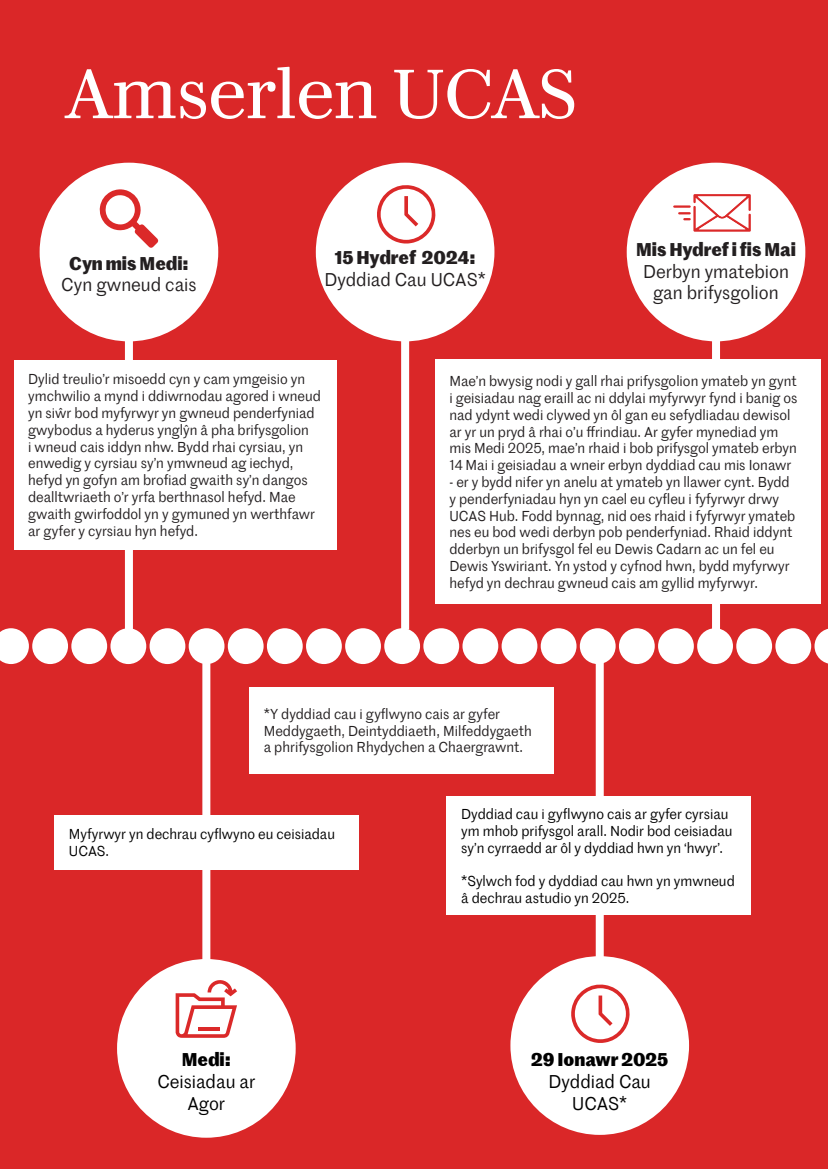
<style>
.page{position:relative;width:828px;height:1169px;background:#fff}
.page>*{position:absolute;margin:0;border:0;box-sizing:border-box;transform-origin:0 0}
.t1{font:70px "Darby Serif Text TT";letter-spacing:-.005em;color:#fff}
.t2{font:18px "Marr Sans TT";color:#231f20}
.t3{font:700 18px "Marr Sans TT";color:#231f20}
.t4{font:18px "Marr Sans TT";color:#000}
.t5{font:700 18px "Marr Sans TT";color:#000}
.t6{font:14px/16.8px "Marr Sans TT";color:#231f20}
.t7{font:14px/16.8px "Marr Sans TT";color:#000001}
</style>
<div class="page">
<div style="left:0;top:0;width:828px;height:1168px;background:#da2728"></div>
<svg style="left:0;top:628px;width:29px;height:36px"></svg>
<div style="left:32px;top:628px;width:36px;height:36px;background:#fff;border-radius:50%"></div>
<div style="left:71px;top:628px;width:36px;height:36px;background:#fff;border-radius:50%"></div>
<div style="left:110px;top:628px;width:36px;height:36px;background:#fff;border-radius:50%"></div>
<div style="left:150px;top:628px;width:35px;height:36px;background:#fff;border-radius:50%"></div>
<div style="left:189px;top:628px;width:35px;height:36px;background:#fff;border-radius:50%"></div>
<div style="left:228px;top:628px;width:36px;height:36px;background:#fff;border-radius:50%"></div>
<div style="left:267px;top:628px;width:36px;height:36px;background:#fff;border-radius:50%"></div>
<div style="left:306px;top:628px;width:36px;height:36px;background:#fff;border-radius:50%"></div>
<div style="left:345px;top:628px;width:36px;height:36px;background:#fff;border-radius:50%"></div>
<div style="left:384px;top:628px;width:36px;height:36px;background:#fff;border-radius:50%"></div>
<div style="left:423px;top:628px;width:36px;height:36px;background:#fff;border-radius:50%"></div>
<div style="left:462px;top:628px;width:36px;height:36px;background:#fff;border-radius:50%"></div>
<div style="left:501px;top:628px;width:36px;height:36px;background:#fff;border-radius:50%"></div>
<div style="left:541px;top:628px;width:35px;height:36px;background:#fff;border-radius:50%"></div>
<div style="left:580px;top:628px;width:35px;height:36px;background:#fff;border-radius:50%"></div>
<div style="left:619px;top:628px;width:36px;height:36px;background:#fff;border-radius:50%"></div>
<div style="left:658px;top:628px;width:36px;height:36px;background:#fff;border-radius:50%"></div>
<div style="left:697px;top:628px;width:36px;height:36px;background:#fff;border-radius:50%"></div>
<div style="left:736px;top:628px;width:36px;height:36px;background:#fff;border-radius:50%"></div>
<div style="left:775px;top:628px;width:36px;height:36px;background:#fff;border-radius:50%"></div>
<svg style="left:814px;top:628px;width:14px;height:36px"></svg>
<div style="left:125px;top:324px;width:8px;height:305px;background:#fff"></div>
<div style="left:40px;top:163px;width:178px;height:178px;background:#fff;border-radius:50%"></div>
<svg style="left:99px;top:189px;width:59px;height:59px"></svg>
<div style="left:202px;top:662px;width:8px;height:303px;background:#fff"></div>
<div style="left:117px;top:958px;width:179px;height:179px;background:#fff;border-radius:50%"></div>
<svg style="left:176px;top:980px;width:61px;height:57px"></svg>
<svg style="left:198px;top:1026px;width:22px;height:4px"></svg>
<div style="left:401px;top:324px;width:8px;height:305px;background:#fff"></div>
<div style="left:316px;top:163px;width:178px;height:178px;background:#fff;border-radius:50%"></div>
<div style="left:712px;top:324px;width:8px;height:305px;background:#fff"></div>
<div style="left:627px;top:163px;width:178px;height:178px;background:#fff;border-radius:50%"></div>
<svg style="left:377px;top:185px;width:59px;height:58px"></svg>
<div style="left:596px;top:662px;width:8px;height:303px;background:#fff"></div>
<div style="left:510px;top:956px;width:179px;height:178px;background:#fff;border-radius:50%"></div>
<svg style="left:673px;top:194px;width:78px;height:38px"></svg>
<svg style="left:571px;top:984px;width:59px;height:58px"></svg>
<div style="left:249px;top:686px;width:304px;height:87px;background:#fff"></div>
<div style="left:14px;top:359px;width:323px;height:190px;background:#fff"></div>
<div style="left:435px;top:359px;width:386px;height:244px;background:#fff"></div>
<div style="left:54px;top:814px;width:305px;height:55px;background:#fff"></div>
<div style="left:446px;top:796px;width:305px;height:119px;background:#fff"></div>
<p class="t1" style="left:65px;top:43px;width:513px">Amserlen UCAS</p>
<p class="t3" style="left:69px;top:249px;width:121px">Cyn mis Medi:</p>
<p class="t2" style="left:61px;top:272px;width:137px">Cyn gwneud cais</p>
<p class="t3" style="left:335px;top:244px;width:142px">15 Hydref 2024:</p>
<p class="t2" style="left:324px;top:266px;width:163px">Dyddiad Cau UCAS*</p>
<p class="t3" style="left:636px;top:235px;width:161px">Mis Hydref i fis Mai</p>
<p class="t2" style="left:643px;top:258px;width:147px">Derbyn ymatebion</p>
<p class="t2" style="left:653px;top:280px;width:127px">gan brifysgolion</p>
<p class="t6" style="left:28px;top:370px;width:294px">Dylid treulio’r misoedd cyn y cam ymgeisio yn ymchwilio a mynd i ddiwrnodau agored i wneud yn siŵr bod myfyrwyr yn gwneud penderfyniad gwybodus a hyderus ynglŷn â pha brifysgolion<br>i wneud cais iddyn nhw. Bydd rhai cyrsiau, yn enwedig y cyrsiau sy’n ymwneud ag iechyd, hefyd yn gofyn am brofiad gwaith sy’n dangos dealltwriaeth o’r yrfa berthnasol hefyd. Mae gwaith gwirfoddol yn y gymuned yn werthfawr ar gyfer y cyrsiau hyn hefyd.</p>
<p class="t6" style="left:449px;top:372px;width:349px">Mae’n bwysig nodi y gall rhai prifysgolion ymateb yn gynt i geisiadau nag eraill ac ni ddylai myfyrwyr fynd i banig os nad ydynt wedi clywed yn ôl gan eu sefydliadau dewisol ar yr un pryd â rhai o’u ffrindiau. Ar gyfer mynediad ym mis Medi 2025, mae’n rhaid i bob prifysgol ymateb erbyn 14 Mai i geisiadau a wneir erbyn dyddiad cau mis Ionawr</p>
<p class="t6" style="left:449px;top:473px;width:347px">- er y bydd nifer yn anelu at ymateb yn llawer cynt. Bydd y penderfyniadau hyn yn cael eu cyfleu i fyfyrwyr drwy UCAS Hub. Fodd bynnag, nid oes rhaid i fyfyrwyr ymateb nes eu bod wedi derbyn pob penderfyniad. Rhaid iddynt dderbyn un brifysgol fel eu Dewis Cadarn ac un fel eu Dewis Yswiriant. Yn ystod y cyfnod hwn, bydd myfyrwyr hefyd yn dechrau gwneud cais am gyllid myfyrwyr.</p>
<p class="t6" style="left:264px;top:704px;width:270px">*Y dyddiad cau i gyflwyno cais ar gyfer<br>Meddygaeth, Deintyddiaeth, Milfeddygaeth a phrifysgolion Rhydychen a Chaergrawnt.</p>
<p class="t7" style="left:69px;top:825px;width:268px">Myfyrwyr yn dechrau cyflwyno eu ceisiadau<br>UCAS.</p>
<p class="t5" style="left:182px;top:1045px;width:51px">Medi:</p>
<p class="t4" style="left:157px;top:1068px;width:99px">Ceisiadau ar</p>
<p class="t4" style="left:187px;top:1090px;width:39px">Agor</p>
<p class="t7" style="left:461px;top:805px;width:273px">Dyddiad cau i gyflwyno cais ar gyfer cyrsiau ym mhob prifysgol arall. Nodir bod ceisiadau sy’n cyrraedd ar ôl y dyddiad hwn yn ‘hwyr’.</p>
<p class="t7" style="left:461px;top:872px;width:275px">*Sylwch fod y dyddiad cau hwn yn ymwneud â dechrau astudio yn 2025.</p>
<p class="t5" style="left:531px;top:1045px;width:139px">29 Ionawr 2025</p>
<p class="t4" style="left:548px;top:1068px;width:104px">Dyddiad Cau</p>
<p class="t4" style="left:572px;top:1090px;width:57px">UCAS*</p>
</div>
